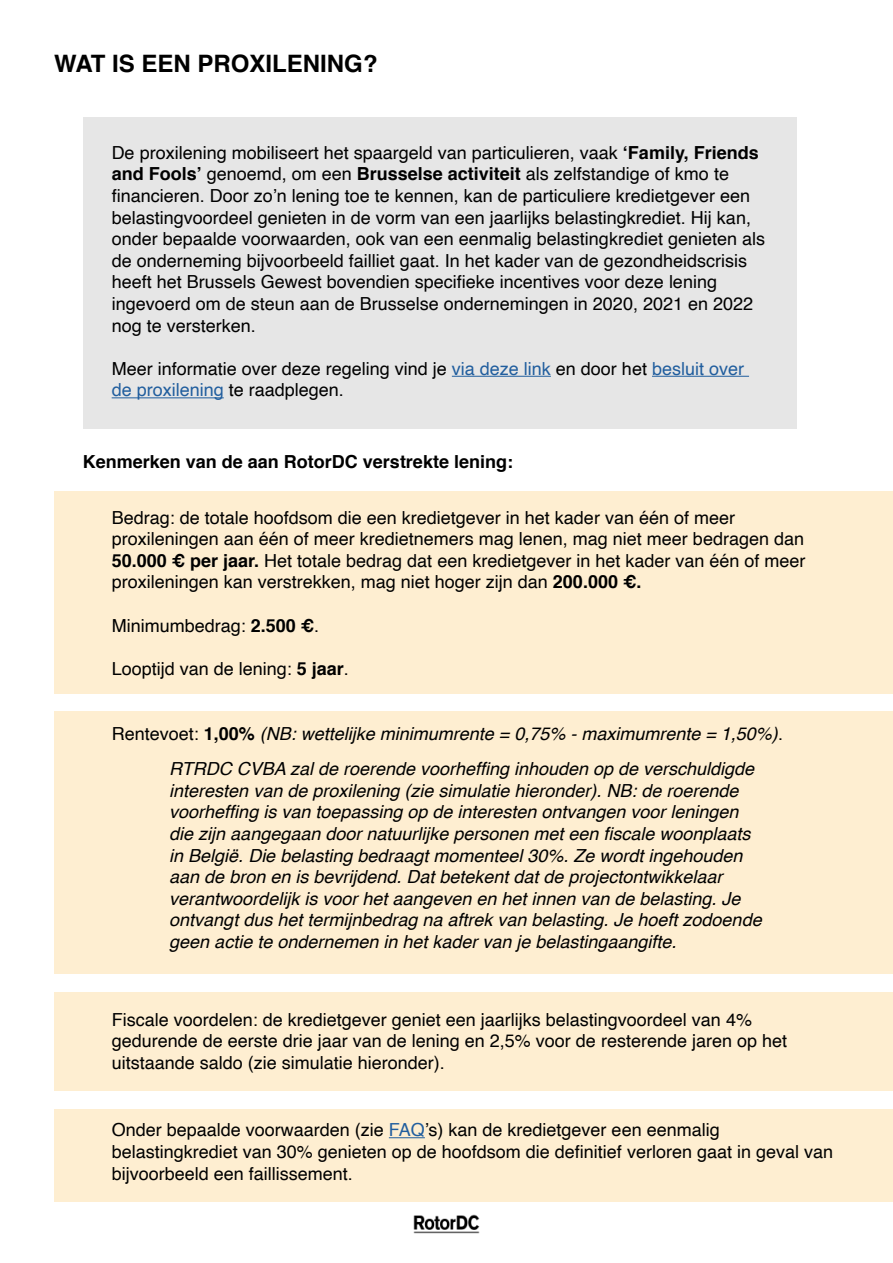
<style>
.page{position:relative;width:893px;height:1263px;background:#fff}
.page>*{position:absolute;margin:0;border:0;box-sizing:border-box;transform-origin:0 0}
.t1{font:700 24px "Helvetica";color:#000}
.t2{font:18px/21.6px "Helvetica";color:#000}
.t3{font:italic 18px/21.6px "Helvetica";color:#000}
.t4{font:700 18px "Helvetica";color:#000}
.s1{font-weight:700}
.s2{color:#215e9e}
.s3{font-style:normal}
.s4{font-weight:700;font-style:normal}
</style>
<div class="page">
<div style="left:54px;top:1109px;width:839px;height:93px;background:#feeed1"></div>
<div style="left:54px;top:992px;width:839px;height:99px;background:#feeed1"></div>
<div style="left:54px;top:711px;width:839px;height:263px;background:#feeed1"></div>
<div style="left:54px;top:491px;width:839px;height:203px;background:#feeed1"></div>
<div style="left:83px;top:117px;width:713px;height:312px;background:#e6e6e6"></div>
<hr style="left:452px;top:376px;width:99px;height:1px;background:#215e9e">
<hr style="left:652px;top:376px;width:97px;height:1px;background:#215e9e">
<hr style="left:112px;top:397px;width:112px;height:1px;background:#215e9e">
<hr style="left:389px;top:1137px;width:36px;height:1px;background:#215e9e">
<img style="left:413px;top:1215px;width:67px;height:18px">
<h1 class="t1" style="left:54px;top:44px;width:325px">WAT IS EEN PROXILENING?</h1>
<p class="t2" style="left:112px;top:142px;width:655px">De proxilening mobiliseert het spaargeld van particulieren, vaak <span class="s1">‘Family, Friends and Fools’</span> genoemd, om een <span class="s1">Brusselse activiteit</span> als zelfstandige of kmo te financieren. Door zo’n lening toe te kennen, kan de particuliere kredietgever een belastingvoordeel genieten in de vorm van een jaarlijks belastingkrediet. Hij kan, onder bepaalde voorwaarden, ook van een eenmalig belastingkrediet genieten als de onderneming bijvoorbeeld failliet gaat. In het kader van de gezondheidscrisis heeft het Brussels Gewest bovendien specifieke incentives voor deze lening ingevoerd om de steun aan de Brusselse ondernemingen in 2020, 2021 en 2022 nog te versterken.</p>
<p class="t2" style="left:112px;top:358px;width:634px">Meer informatie over deze regeling vind je <span class="s2">via deze link</span> en door het <span class="s2">besluit over de proxilening</span> te raadplegen.</p>
<p class="t4" style="left:83px;top:447px;width:432px">Kenmerken van de aan RotorDC verstrekte lening:</p>
<p class="t2" style="left:112px;top:507px;width:695px">Bedrag: de totale hoofdsom die een kredietgever in het kader van één of meer proxileningen aan één of meer kredietnemers mag lenen, mag niet meer bedragen dan <span class="s1">50.000 € per jaar.</span> Het totale bedrag dat een kredietgever in het kader van één of meer proxileningen kan verstrekken, mag niet hoger zijn dan <span class="s1">200.000 €.</span></p>
<p class="t2" style="left:112px;top:615px;width:209px">Minimumbedrag: <span class="s1">2.500 €</span>.</p>
<p class="t2" style="left:112px;top:658px;width:239px">Looptijd van de lening: <span class="s1">5 jaar</span>.</p>
<p class="t3" style="left:112px;top:723px;width:673px"><span class="s3">Rentevoet:</span> <span class="s4">1,00%</span> (NB: wettelijke minimumrente = 0,75% - maximumrente = 1,50%)<span class="s3">.</span></p>
<p class="t3" style="left:169px;top:758px;width:594px">RTRDC CVBA zal de roerende voorheffing inhouden op de verschuldigde interesten van de proxilening (zie simulatie hieronder). NB: de roerende voorheffing is van toepassing op de interesten ontvangen voor leningen die zijn aangegaan door natuurlijke personen met een fiscale woonplaats in België. Die belasting bedraagt momenteel 30%. Ze wordt ingehouden aan de bron en is bevrijdend. Dat betekent dat de projectontwikkelaar verantwoordelijk is voor het aangeven en het innen van de belasting. Je ontvangt dus het termijnbedrag na aftrek van belasting. Je hoeft zodoende geen actie te ondernemen in het kader van je belastingaangifte.</p>
<p class="t2" style="left:112px;top:1009px;width:677px">Fiscale voordelen: de kredietgever geniet een jaarlijks belastingvoordeel van 4% gedurende de eerste drie jaar van de lening en 2,5% voor de resterende jaren op het uitstaande saldo (zie simulatie hieronder).</p>
<p class="t2" style="left:112px;top:1120px;width:723px">Onder bepaalde voorwaarden (zie <span class="s2">FAQ</span>’s) kan de kredietgever een eenmalig belastingkrediet van 30% genieten op de hoofdsom die definitief verloren gaat in geval van bijvoorbeeld een faillissement.</p>
</div>
